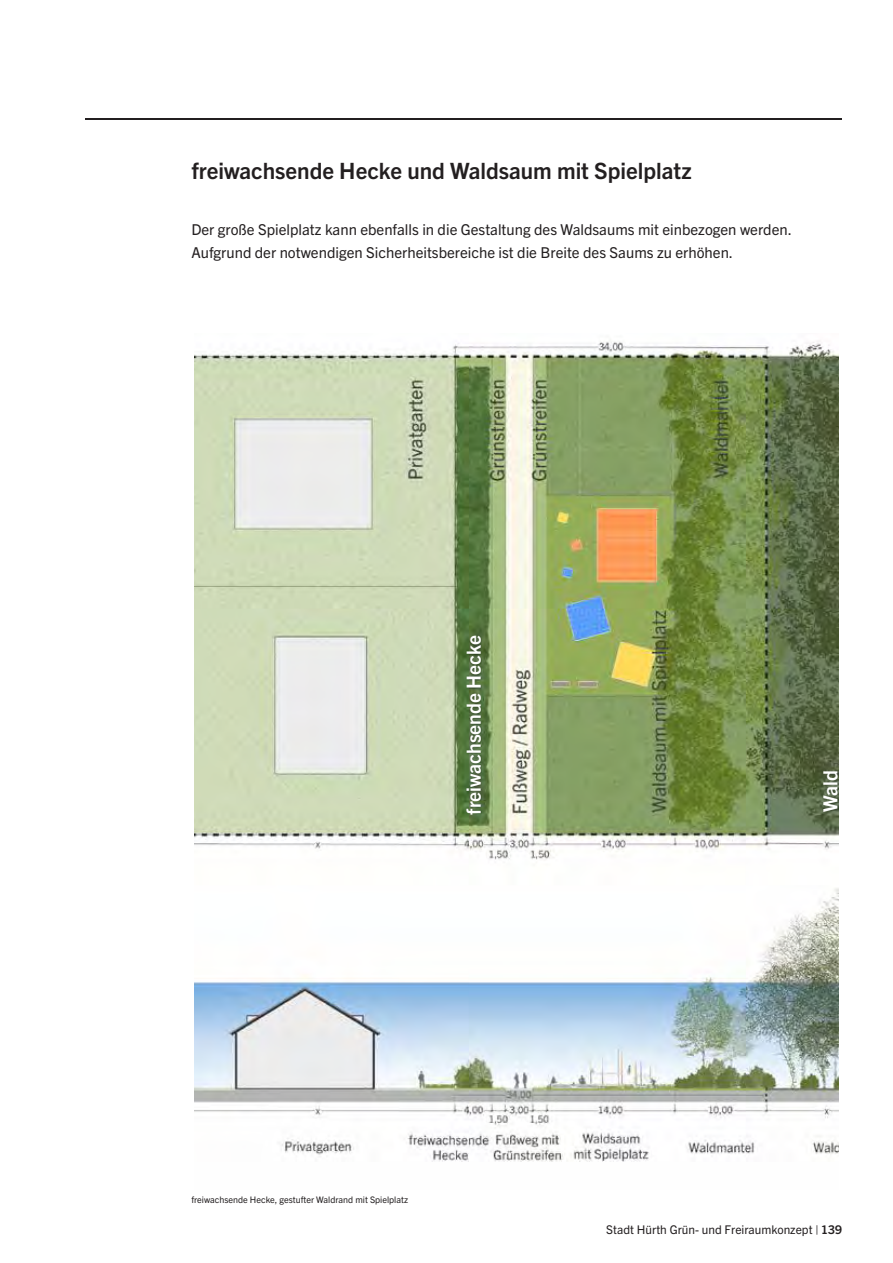
<style>
.page{position:relative;width:893px;height:1263px;background:#fff}
.page>*{position:absolute;margin:0;border:0;box-sizing:border-box;transform-origin:0 0}
.t1{font:700 22.5px "Trade Gothic Next LT Pro";color:#231f20}
.t2{font:700 19.5px "Trade Gothic Next LT Pro";color:#fff}
.t3{font:15px/22.5px "Trade Gothic Next LT Pro";color:#231f20}
.t4{font:12px "Trade Gothic Next LT Pro";color:#231f20}
.t5{font:9px "Trade Gothic Next LT Pro";color:#231f20}
.s1{font-weight:700}
</style>
<div class="page">
<hr style="left:85px;top:118px;width:757px;height:2px;background:#231f20">
<img style="left:195px;top:340px;width:643px;height:822px">
<h1 class="t1" style="left:191px;top:155px;width:502px">freiwachsende Hecke und Waldsaum mit Spielplatz</h1>
<p class="t3" style="left:191px;top:217px;width:602px">Der große Spielplatz kann ebenfalls in die Gestaltung des Waldsaums mit einbezogen werden.<br>Aufgrund der notwendigen Sicherheitsbereiche ist die Breite des Saums zu erhöhen.</p>
<h2 class="t2" style="left:460px;top:815px;width:181px;rotate:-90deg">freiwachsende Hecke</h2>
<h2 class="t2" style="left:817px;top:811px;width:43px;rotate:-90deg">Wald</h2>
<p class="t5" style="left:191px;top:1193px;width:218px">freiwachsende Hecke, gestufter Waldrand mit Spielplatz</p>
<p class="t4" style="left:606px;top:1221px;width:237px">Stadt Hürth Grün- und Freiraumkonzept | <span class="s1">139</span></p>
</div>
